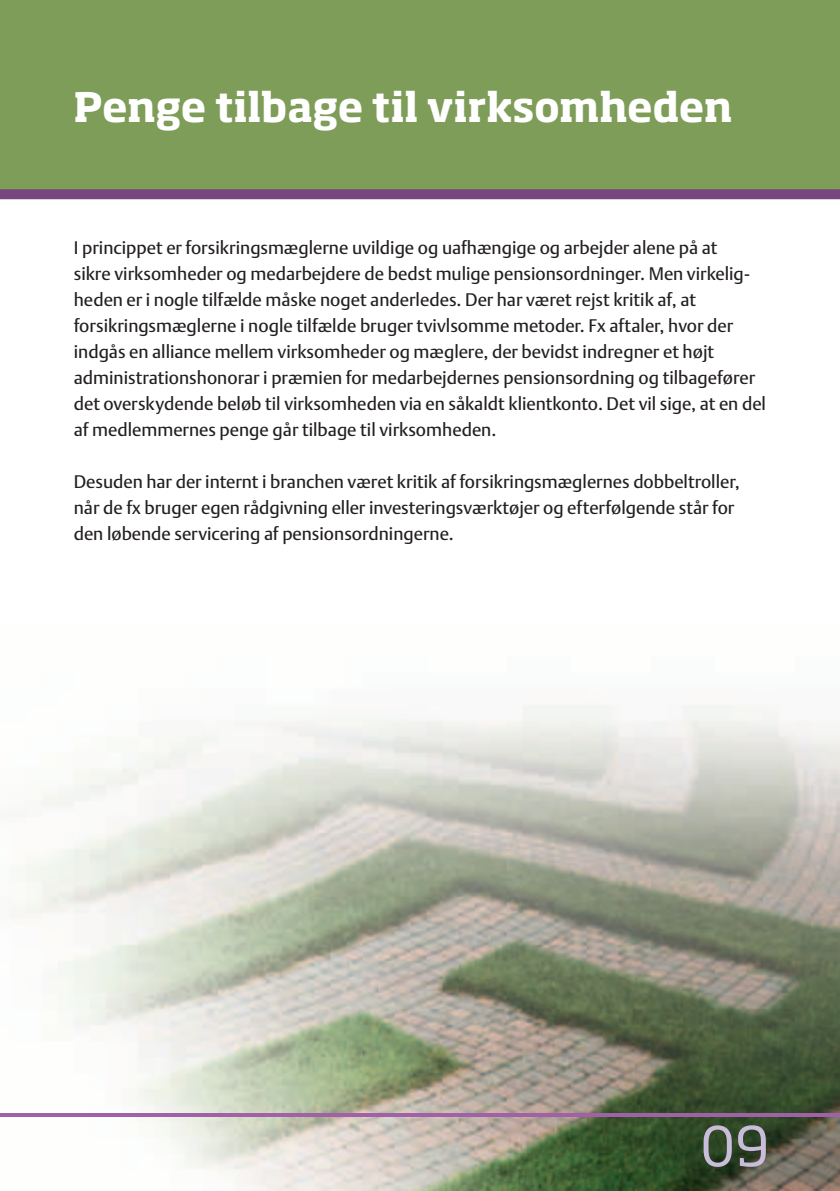
<style>
.page{position:relative;width:840px;height:1191px;background:#fff}
.page>*{position:absolute;margin:0;border:0;box-sizing:border-box;transform-origin:0 0}
.t1{font:54px "Soho Pro";color:#cabcdb}
.t2{font:700 40px "Soho Pro";letter-spacing:-.005em;color:#fff}
.t3{font:18px/26px "DTL Argo T";color:#231f20}
</style>
<div class="page">
<img style="left:11px;top:705px;width:828px;height:486px">
<hr style="left:0;top:1113px;width:839px;height:4px;background:#a061a8">
<div style="left:0;top:0;width:839px;height:194px;background:#7e9d58"></div>
<div style="left:0;top:189px;width:839px;height:10px;background:#78467e"></div>
<h2 class="t2" style="left:74px;top:78px;width:660px">Penge tilbage til virksomheden</h2>
<p class="t3" style="left:74px;top:234px;width:693px">I princippet er forsikringsmæglerne uvildige og uafhængige og arbejder alene på at<br>sikre virksomheder og medarbejdere de bedst mulige pensionsordninger. Men virkelig&shy;heden er i nogle tilfælde måske noget anderledes. Der har været rejst kritik af, at forsikringsmæglerne i nogle tilfælde bruger tvivlsomme metoder. Fx aftaler, hvor der indgås en alliance mellem virksomheder og mæglere, der bevidst indregner et højt administrationshonorar i præmien for medarbejdernes pensionsordning og tilbagefører det overskydende beløb til virksomheden via en såkaldt klientkonto. Det vil sige, at en del af medlemmernes penge går tilbage til virksomheden.</p>
<p class="t3" style="left:74px;top:468px;width:667px">Desuden har der internt i branchen været kritik af forsikringsmæglernes dobbeltroller, når de fx bruger egen rådgivning eller investeringsværktøjer og efterfølgende står for den løbende servicering af pensionsordningerne.</p>
<h1 class="t1" style="left:700px;top:1109px;width:70px">09</h1>
</div>
